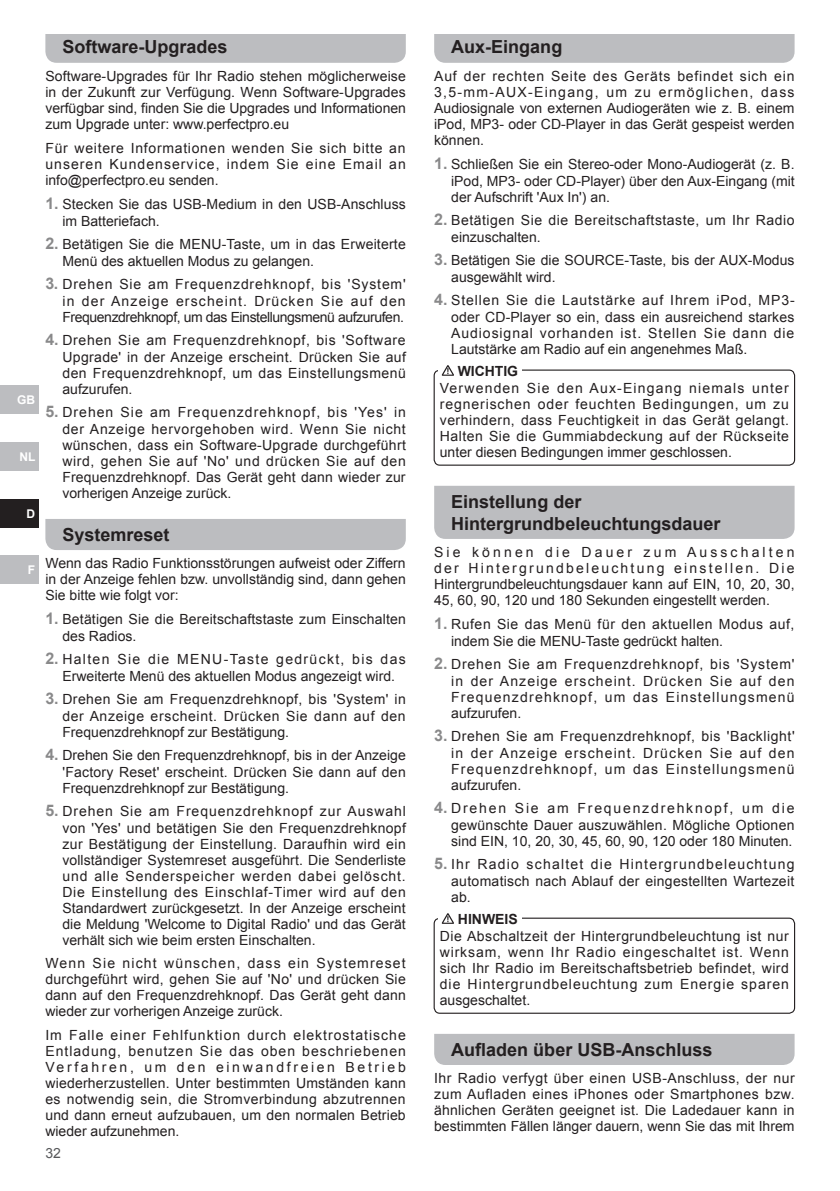
<style>
.page{position:relative;width:840px;height:1191px;background:#fff}
.page>*{position:absolute;margin:0;border:0;box-sizing:border-box;transform-origin:0 0}
.t1{font:700 18px/22px "Arial";color:#231f20}
.t2{font:14px/16px "Arial";color:#231f20;text-align:justify}
.t3{font:14px/17px "Arial";letter-spacing:.04em;color:#231f20}
.t4{font:700 14px "Arial";color:#231f20}
.t5{font:14px "Arial";color:#57585a}
.t6{font:700 12px "Arial";color:#fff}
.s1{font-weight:700;font-size:16px;color:#89898a}
</style>
<div class="page">
<div style="left:0;top:386px;width:39px;height:28px;background:#bcbdc0"></div>
<div style="left:0;top:442px;width:39px;height:29px;background:#bcbdc0"></div>
<div style="left:0;top:499px;width:39px;height:28px;background:#231f20"></div>
<div style="left:0;top:556px;width:39px;height:28px;background:#bcbdc0"></div>
<div style="left:45px;top:34px;width:360px;height:29px;background:#bcbdc0"></div>
<div style="left:45px;top:519px;width:360px;height:31px;background:#bcbdc0"></div>
<div style="left:434px;top:34px;width:360px;height:29px;background:#bcbdc0"></div>
<div style="left:433px;top:369px;width:361px;height:97px;border:1px solid #231f20;border-radius:6px"></div>
<div style="left:434px;top:486px;width:360px;height:53px;background:#bcbdc0"></div>
<div style="left:433px;top:917px;width:361px;height:96px;border:1px solid #231f20;border-radius:6px"></div>
<div style="left:434px;top:1034px;width:360px;height:31px;background:#bcbdc0"></div>
<div style="left:438px;top:363px;width:83px;height:14px;background:#fff"></div>
<svg style="left:441px;top:365px;width:13px;height:11px"></svg>
<div style="left:438px;top:911px;width:83px;height:14px;background:#fff"></div>
<svg style="left:441px;top:913px;width:13px;height:11px"></svg>
<p class="t6" style="left:17px;top:392px;width:19px">GB</p>
<p class="t6" style="left:19px;top:448px;width:17px">NL</p>
<p class="t6" style="left:26px;top:505px;width:10px">D</p>
<p class="t6" style="left:28px;top:562px;width:9px">F</p>
<p class="t1" style="left:62px;top:37px;width:167px">Software-Upgrades</p>
<p class="t2" style="left:45px;top:68px;width:362px">Software-Upgrades für Ihr Radio stehen möglicherweise in der Zukunft zur Verfügung. Wenn Software-Upgrades verfügbar sind, finden Sie die Upgrades und Informationen zum Upgrade unter: www.perfectpro.eu</p>
<p class="t2" style="left:45px;top:140px;width:362px">Für weitere Informationen wenden Sie sich bitte an unseren Kundenservice, indem Sie eine Email an info@perfectpro.eu senden.</p>
<p class="t2" style="left:62px;top:196px;width:344px;line-height:17px;text-indent:-17px"><span class="s1">1.</span> Stecken Sie das USB-Medium in den USB-Anschluss im Batteriefach.</p>
<p class="t2" style="left:62px;top:235px;width:345px;line-height:17px;text-indent:-17px"><span class="s1">2.</span> Betätigen Sie die MENU-Taste, um in das Erweiterte<br>Menü des aktuellen Modus zu gelangen.</p>
<p class="t2" style="left:62px;top:276px;width:344px;text-indent:-17px"><span class="s1">3.</span> Drehen Sie am Frequenzdrehknopf, bis 'System' in der Anzeige erscheint. Drücken Sie auf den Frequenzdrehknopf, um das Einstellungsmenü aufzurufen.</p>
<p class="t2" style="left:62px;top:332px;width:345px;text-indent:-17px"><span class="s1">4.</span> Drehen Sie am Frequenzdrehknopf, bis 'Software Upgrade' in der Anzeige erscheint. Drücken Sie auf den Frequenzdrehknopf, um das Einstellungsmenü aufzurufen.</p>
<p class="t2" style="left:62px;top:404px;width:345px;text-indent:-17px"><span class="s1">5.</span> Drehen Sie am Frequenzdrehknopf, bis 'Yes' in der Anzeige hervorgehoben wird. Wenn Sie nicht wünschen, dass ein Software-Upgrade durchgeführt wird, gehen Sie auf 'No' und drücken Sie auf den Frequenzdrehknopf. Das Gerät geht dann wieder zur vorherigen Anzeige zurück.</p>
<p class="t1" style="left:62px;top:524px;width:109px">Systemreset</p>
<p class="t2" style="left:45px;top:555px;width:361px">Wenn das Radio Funktionsstörungen aufweist oder Ziffern in der Anzeige fehlen bzw. unvollständig sind, dann gehen Sie bitte wie folgt vor:</p>
<p class="t2" style="left:62px;top:611px;width:345px;line-height:17px;text-indent:-17px"><span class="s1">1.</span> Betätigen Sie die Bereitschaftstaste zum Einschalten des Radios.</p>
<p class="t2" style="left:45px;top:651px;width:362px;line-height:17px;text-align:center"><span class="s1">2.</span> Halten Sie die MENU-Taste gedrückt, bis das<br>Erweiterte Menü des aktuellen Modus angezeigt wird.</p>
<p class="t2" style="left:62px;top:691px;width:345px;text-indent:-17px"><span class="s1">3.</span> Drehen Sie am Frequenzdrehknopf, bis 'System' in der Anzeige erscheint. Drücken Sie dann auf den Frequenzdrehknopf zur Bestätigung.</p>
<p class="t2" style="left:62px;top:747px;width:344px;text-indent:-17px"><span class="s1">4.</span> Drehen Sie den Frequenzdrehknopf, bis in der Anzeige 'Factory Reset' erscheint. Drücken Sie dann auf den Frequenzdrehknopf zur Bestätigung.</p>
<p class="t2" style="left:62px;top:803px;width:345px;text-indent:-17px"><span class="s1">5.</span> Drehen Sie am Frequenzdrehknopf zur Auswahl von 'Yes' und betätigen Sie den Frequenzdrehknopf zur Bestätigung der Einstellung. Daraufhin wird ein vollständiger Systemreset ausgeführt. Die Senderliste und alle Senderspeicher werden dabei gelöscht.<br>Die Einstellung des Einschlaf-Timer wird auf den Standardwert zurückgesetzt. In der Anzeige erscheint die Meldung 'Welcome to Digital Radio' und das Gerät verhält sich wie beim ersten Einschalten.</p>
<p class="t2" style="left:45px;top:954px;width:362px">Wenn Sie nicht wünschen, dass ein Systemreset durchgeführt wird, gehen Sie auf 'No' und drücken Sie dann auf den Frequenzdrehknopf. Das Gerät geht dann wieder zur vorherigen Anzeige zurück.</p>
<p class="t2" style="left:45px;top:1026px;width:362px">Im Falle einer Fehlfunktion durch elektrostatische Entladung, benutzen Sie das oben beschriebenen Verfahren, um den einwandfreien Betrieb wiederherzustellen. Unter bestimmten Umständen kann es notwendig sein, die Stromverbindung abzutrennen und dann erneut aufzubauen, um den normalen Betrieb wieder aufzunehmen.</p>
<p class="t5" style="left:45px;top:1143px;width:17px">32</p>
<p class="t1" style="left:451px;top:37px;width:113px">Aux-Eingang</p>
<p class="t2" style="left:434px;top:68px;width:362px">Auf der rechten Seite des Geräts befindet sich ein 3,5-mm-AUX-Eingang, um zu ermöglichen, dass Audiosignale von externen Audiogeräten wie z. B. einem iPod, MP3- oder CD-Player in das Gerät gespeist werden können.</p>
<p class="t2" style="left:451px;top:156px;width:345px;text-indent:-17px"><span class="s1">1.</span> Schließen Sie ein Stereo-oder Mono-Audiogerät (z. B. iPod, MP3- oder CD-Player) über den Aux-Eingang (mit der Aufschrift 'Aux In') an.</p>
<p class="t3" style="left:451px;top:212px;width:344px;text-indent:-17px"><span class="s1">2.</span> Betätigen Sie die Bereitschaftstaste, um Ihr Radio einzuschalten.</p>
<p class="t2" style="left:451px;top:251px;width:344px;line-height:17px;text-indent:-17px"><span class="s1">3.</span> Betätigen Sie die SOURCE-Taste, bis der AUX-Modus ausgewählt wird.</p>
<p class="t2" style="left:451px;top:292px;width:345px;text-indent:-17px"><span class="s1">4.</span> Stellen Sie die Lautstärke auf Ihrem iPod, MP3- oder CD-Player so ein, dass ein ausreichend starkes Audiosignal vorhanden ist. Stellen Sie dann die Lautstärke am Radio auf ein angenehmes Maß.</p>
<p class="t4" style="left:457px;top:361px;width:62px">WICHTIG</p>
<p class="t2" style="left:439px;top:380px;width:350px">Verwenden Sie den Aux-Eingang niemals unter regnerischen oder feuchten Bedingungen, um zu verhindern, dass Feuchtigkeit in das Gerät gelangt.<br>Halten Sie die Gummiabdeckung auf der Rückseite unter diesen Bedingungen immer geschlossen.</p>
<p class="t1" style="left:451px;top:491px;width:271px">Einstellung der<br>Hintergrundbeleuchtungsdauer</p>
<p class="t2" style="left:434px;top:544px;width:362px">Sie können die Dauer zum Ausschalten der Hintergrundbeleuchtung einstellen. Die Hintergrundbeleuchtungsdauer kann auf EIN, 10, 20, 30, 45, 60, 90, 120 und 180 Sekunden eingestellt werden.</p>
<p class="t3" style="left:451px;top:616px;width:344px;text-indent:-17px"><span class="s1">1.</span> Rufen Sie das Menü für den aktuellen Modus auf, indem Sie die MENU-Taste gedrückt halten.</p>
<p class="t2" style="left:451px;top:656px;width:345px;text-indent:-17px"><span class="s1">2.</span> Drehen Sie am Frequenzdrehknopf, bis 'System' in der Anzeige erscheint. Drücken Sie auf den Frequenzdrehknopf, um das Einstellungsmenü aufzurufen.</p>
<p class="t2" style="left:451px;top:728px;width:345px;text-indent:-17px"><span class="s1">3.</span> Drehen Sie am Frequenzdrehknopf, bis 'Backlight' in der Anzeige erscheint. Drücken Sie auf den Frequenzdrehknopf, um das Einstellungsmenü aufzurufen.</p>
<p class="t2" style="left:451px;top:800px;width:344px;text-indent:-17px"><span class="s1">4.</span> Drehen Sie am Frequenzdrehknopf, um die gewünschte Dauer auszuwählen. Mögliche Optionen sind EIN, 10, 20, 30, 45, 60, 90, 120 oder 180 Minuten.</p>
<p class="t2" style="left:451px;top:856px;width:344px;text-indent:-17px"><span class="s1">5.</span> Ihr Radio schaltet die Hintergrundbeleuchtung automatisch nach Ablauf der eingestellten Wartezeit ab.</p>
<p class="t4" style="left:457px;top:909px;width:61px">HINWEIS</p>
<p class="t2" style="left:439px;top:928px;width:350px">Die Abschaltzeit der Hintergrundbeleuchtung ist nur wirksam, wenn Ihr Radio eingeschaltet ist. Wenn sich Ihr Radio im Bereitschaftsbetrieb befindet, wird die Hintergrundbeleuchtung zum Energie sparen ausgeschaltet.</p>
<p class="t1" style="left:451px;top:1038px;width:263px">Aufladen über USB-Anschluss</p>
<p class="t2" style="left:434px;top:1070px;width:362px">Ihr Radio verfygt über einen USB-Anschluss, der nur zum Aufladen eines iPhones oder Smartphones bzw. ähnlichen Geräten geeignet ist. Die Ladedauer kann in bestimmten Fällen länger dauern, wenn Sie das mit Ihrem</p>
</div>
